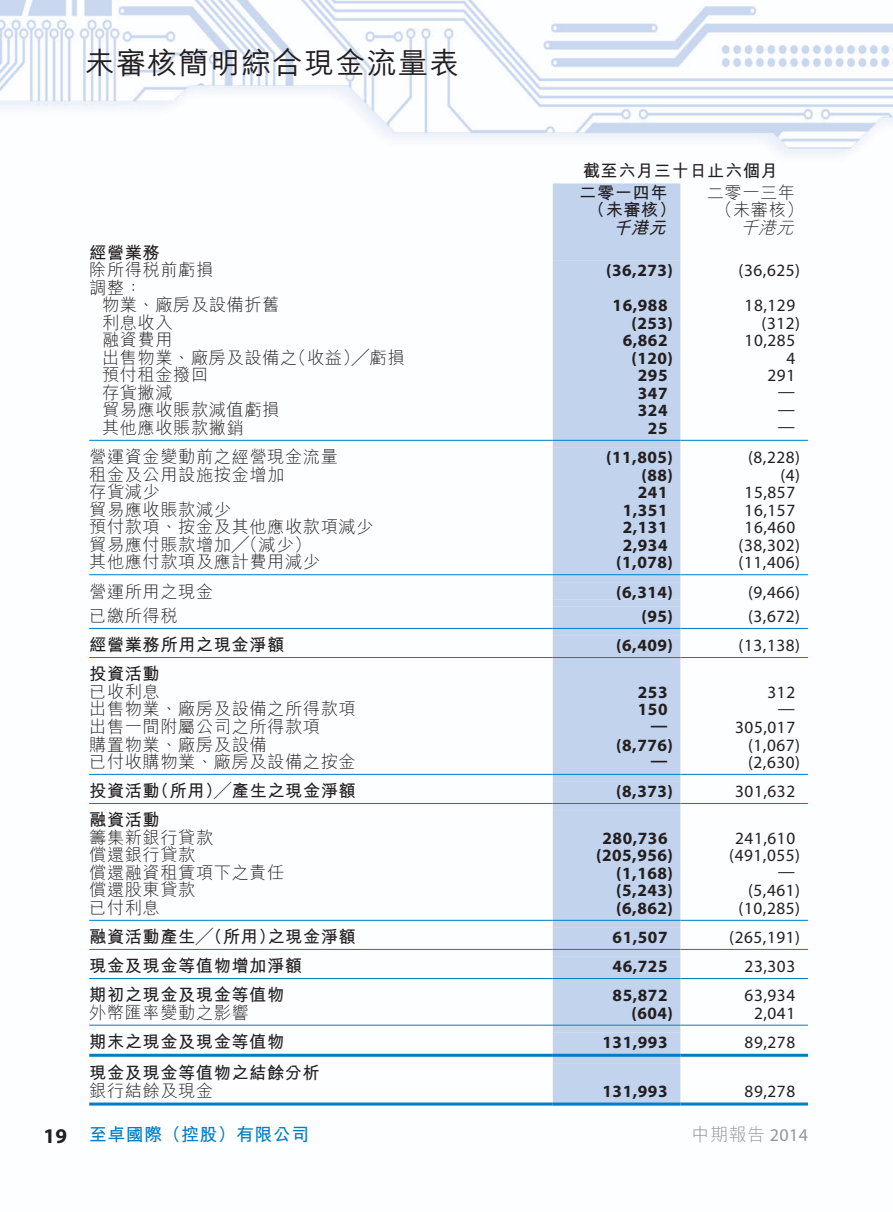
<style>
.page{position:relative;width:893px;height:1212px;background:#fff}
.page>*{position:absolute;margin:0;border:0;box-sizing:border-box;transform-origin:0 0}
.t1{font:30px "M Hei HK Medium E Ten B5 H";letter-spacing:.045em;color:#231f20}
.t2{font:18px "M Hei HK Bold E Ten B5 H";letter-spacing:.02em;color:#007dc3}
.t3{font:18px "M Hei HK Light E Ten B5 H";color:#939598}
.t4{font:17.25px/17.5px "M Hei HK Light E Ten B5 H";letter-spacing:.03em;color:#231f20}
.t5{font:17.25px "Myriad";letter-spacing:.03em;color:#231f20}
.t6{font:700 17.25px "Myriad";letter-spacing:.03em;color:#231f20}
.t7{font:17.25px/21.8px "M Hei HK Bold E Ten B5 H";letter-spacing:.03em;color:#231f20}
.t8{font:italic 17.25px "M Hei HK Bold E Ten B5 H";color:#231f20}
.t9{font:italic 17.25px "M Hei HK Light E Ten B5 H";color:#231f20}
.s1{font-family:"Myriad";font-weight:700;font-size:21px;color:#231f20}
.s2{font-family:"Myriad"}
</style>
<div class="page">
<img style="left:0;top:0;width:893px;height:1103px">
<div style="left:553px;top:183px;width:127px;height:78px;background:#c2d3ed"></div>
<div style="left:553px;top:261px;width:127px;height:842px;background:#c2d3ed"></div>
<hr style="left:89px;top:440px;width:464px;height:1px;background:#007dc3">
<hr style="left:553px;top:440px;width:127px;height:1px;background:#007dc3">
<hr style="left:680px;top:440px;width:128px;height:1px;background:#007dc3">
<hr style="left:89px;top:574px;width:464px;height:1px;background:#007dc3">
<hr style="left:553px;top:574px;width:127px;height:1px;background:#007dc3">
<hr style="left:680px;top:574px;width:128px;height:1px;background:#007dc3">
<hr style="left:89px;top:628px;width:464px;height:1px;background:#007dc3">
<hr style="left:553px;top:628px;width:127px;height:1px;background:#007dc3">
<hr style="left:680px;top:628px;width:128px;height:1px;background:#007dc3">
<hr style="left:89px;top:657px;width:464px;height:1px;background:#007dc3">
<hr style="left:553px;top:657px;width:127px;height:1px;background:#007dc3">
<hr style="left:680px;top:657px;width:128px;height:1px;background:#007dc3">
<hr style="left:89px;top:774px;width:464px;height:1px;background:#007dc3">
<hr style="left:553px;top:774px;width:127px;height:1px;background:#007dc3">
<hr style="left:680px;top:774px;width:128px;height:1px;background:#007dc3">
<hr style="left:89px;top:803px;width:464px;height:1px;background:#007dc3">
<hr style="left:553px;top:803px;width:127px;height:1px;background:#007dc3">
<hr style="left:680px;top:803px;width:128px;height:1px;background:#007dc3">
<hr style="left:89px;top:920px;width:464px;height:1px;background:#007dc3">
<hr style="left:553px;top:920px;width:127px;height:1px;background:#007dc3">
<hr style="left:680px;top:920px;width:128px;height:1px;background:#007dc3">
<hr style="left:89px;top:949px;width:464px;height:1px;background:#007dc3">
<hr style="left:553px;top:949px;width:127px;height:1px;background:#007dc3">
<hr style="left:680px;top:949px;width:128px;height:1px;background:#007dc3">
<hr style="left:89px;top:978px;width:464px;height:1px;background:#007dc3">
<hr style="left:553px;top:978px;width:127px;height:1px;background:#007dc3">
<hr style="left:680px;top:978px;width:128px;height:1px;background:#007dc3">
<hr style="left:89px;top:1025px;width:464px;height:1px;background:#007dc3">
<hr style="left:553px;top:1025px;width:127px;height:1px;background:#007dc3">
<hr style="left:680px;top:1025px;width:128px;height:1px;background:#007dc3">
<hr style="left:89px;top:1054px;width:464px;height:3px;background:#007dc3">
<hr style="left:553px;top:1054px;width:127px;height:3px;background:#007dc3">
<hr style="left:680px;top:1054px;width:128px;height:3px;background:#007dc3">
<hr style="left:89px;top:1103px;width:464px;height:3px;background:#007dc3">
<hr style="left:553px;top:1103px;width:127px;height:3px;background:#007dc3">
<hr style="left:680px;top:1103px;width:128px;height:3px;background:#007dc3">
<h1 class="t1" style="left:85px;top:51px;width:376px">未審核簡明綜合現金流量表</h1>
<p class="t7" style="left:579px;top:162px;width:200px">截至六月三十日止六個月二零一四年</p>
<p class="t4" style="left:707px;top:186px;width:90px">二零一三年</p>
<p class="t7" style="left:588px;top:201px;width:90px">（未審核）</p>
<p class="t4" style="left:715px;top:203px;width:90px">（未審核）</p>
<p class="t8" style="left:613px;top:221px;width:59px">千港元</p>
<p class="t9" style="left:740px;top:221px;width:59px">千港元</p>
<p class="t7" style="left:89px;top:243px;width:72px">經營業務</p>
<p class="t4" style="left:89px;top:263px;width:126px">除所得稅前虧損</p>
<p class="t6" style="left:606px;top:264px;width:68px">(36,273)</p>
<p class="t5" style="left:739px;top:264px;width:63px">(36,625)</p>
<p class="t4" style="left:102px;top:281px;width:179px;text-indent:-13px">調整：<br>物業、廠房及設備折舊</p>
<p class="t6" style="left:613px;top:299px;width:56px">16,988</p>
<p class="t5" style="left:745px;top:299px;width:52px">18,129</p>
<p class="t4" style="left:102px;top:316px;width:72px">利息收入</p>
<p class="t6" style="left:631px;top:316px;width:43px">(253)</p>
<p class="t5" style="left:761px;top:316px;width:40px">(312)</p>
<p class="t4" style="left:102px;top:333px;width:72px">融資費用</p>
<p class="t6" style="left:623px;top:334px;width:46px">6,862</p>
<p class="t5" style="left:745px;top:334px;width:52px">10,285</p>
<p class="t4" style="left:102px;top:351px;width:304px">出售物業、廠房及設備之（收益）╱虧損</p>
<p class="t6" style="left:631px;top:352px;width:43px">(120)</p>
<p class="t5" style="left:786px;top:352px;width:10px">4</p>
<p class="t4" style="left:102px;top:368px;width:108px">預付租金撥回</p>
<p class="t6" style="left:638px;top:369px;width:31px">295</p>
<p class="t5" style="left:767px;top:369px;width:29px">291</p>
<p class="t4" style="left:102px;top:386px;width:72px">存貨撇減</p>
<p class="t6" style="left:638px;top:387px;width:31px">347</p>
<p class="t5" style="left:778px;top:385px;width:19px">—</p>
<p class="t4" style="left:102px;top:404px;width:179px">貿易應收賬款減值虧損</p>
<p class="t6" style="left:638px;top:404px;width:31px">324</p>
<p class="t5" style="left:778px;top:402px;width:19px">—</p>
<p class="t4" style="left:102px;top:421px;width:143px">其他應收賬款撇銷</p>
<p class="t6" style="left:648px;top:422px;width:21px">25</p>
<p class="t5" style="left:778px;top:420px;width:19px">—</p>
<p class="t4" style="left:89px;top:450px;width:250px">營運資金變動前之經營現金流量</p>
<p class="t6" style="left:606px;top:451px;width:68px">(11,805)</p>
<p class="t5" style="left:748px;top:451px;width:54px">(8,228)</p>
<p class="t4" style="left:89px;top:468px;width:197px">租金及公用設施按金增加</p>
<p class="t6" style="left:641px;top:468px;width:33px">(88)</p>
<p class="t5" style="left:780px;top:468px;width:21px">(4)</p>
<p class="t4" style="left:89px;top:485px;width:72px">存貨減少</p>
<p class="t6" style="left:638px;top:486px;width:31px">241</p>
<p class="t5" style="left:745px;top:486px;width:52px">15,857</p>
<p class="t4" style="left:89px;top:503px;width:143px">貿易應收賬款減少</p>
<p class="t6" style="left:623px;top:504px;width:46px">1,351</p>
<p class="t5" style="left:745px;top:504px;width:52px">16,157</p>
<p class="t4" style="left:89px;top:520px;width:286px">預付款項、按金及其他應收款項減少</p>
<p class="t6" style="left:623px;top:521px;width:46px">2,131</p>
<p class="t5" style="left:745px;top:521px;width:52px">16,460</p>
<p class="t4" style="left:89px;top:538px;width:224px">貿易應付賬款增加╱（減少）</p>
<p class="t6" style="left:623px;top:539px;width:46px">2,934</p>
<p class="t5" style="left:739px;top:539px;width:63px">(38,302)</p>
<p class="t4" style="left:89px;top:555px;width:232px">其他應付款項及應計費用減少</p>
<p class="t6" style="left:616px;top:556px;width:58px">(1,078)</p>
<p class="t5" style="left:739px;top:556px;width:63px">(11,406)</p>
<p class="t4" style="left:89px;top:585px;width:126px">營運所用之現金</p>
<p class="t6" style="left:616px;top:585px;width:58px">(6,314)</p>
<p class="t5" style="left:748px;top:585px;width:54px">(9,466)</p>
<p class="t4" style="left:89px;top:609px;width:90px">已繳所得稅</p>
<p class="t6" style="left:641px;top:610px;width:33px">(95)</p>
<p class="t5" style="left:748px;top:610px;width:54px">(3,672)</p>
<p class="t7" style="left:89px;top:636px;width:196px">經營業務所用之現金淨額</p>
<p class="t6" style="left:616px;top:639px;width:58px">(6,409)</p>
<p class="t5" style="left:739px;top:639px;width:63px">(13,138)</p>
<p class="t7" style="left:89px;top:665px;width:72px">投資活動</p>
<p class="t4" style="left:89px;top:685px;width:72px">已收利息</p>
<p class="t6" style="left:638px;top:686px;width:31px">253</p>
<p class="t5" style="left:767px;top:686px;width:29px">312</p>
<p class="t4" style="left:89px;top:702px;width:268px">出售物業、廠房及設備之所得款項</p>
<p class="t6" style="left:638px;top:703px;width:31px">150</p>
<p class="t5" style="left:778px;top:701px;width:19px">—</p>
<p class="t4" style="left:89px;top:720px;width:232px">出售一間附屬公司之所得款項</p>
<p class="t6" style="left:650px;top:719px;width:19px">—</p>
<p class="t5" style="left:735px;top:721px;width:61px">305,017</p>
<p class="t4" style="left:89px;top:738px;width:179px">購置物業、廠房及設備</p>
<p class="t6" style="left:616px;top:738px;width:58px">(8,776)</p>
<p class="t5" style="left:748px;top:738px;width:54px">(1,067)</p>
<p class="t4" style="left:89px;top:755px;width:268px">已付收購物業、廠房及設備之按金</p>
<p class="t6" style="left:650px;top:754px;width:19px">—</p>
<p class="t5" style="left:748px;top:756px;width:54px">(2,630)</p>
<p class="t7" style="left:89px;top:782px;width:268px">投資活動（所用）╱產生之現金淨額</p>
<p class="t6" style="left:616px;top:785px;width:58px">(8,373)</p>
<p class="t5" style="left:735px;top:785px;width:61px">301,632</p>
<p class="t7" style="left:89px;top:811px;width:72px">融資活動</p>
<p class="t4" style="left:89px;top:831px;width:126px">籌集新銀行貸款</p>
<p class="t6" style="left:602px;top:832px;width:67px">280,736</p>
<p class="t5" style="left:735px;top:832px;width:61px">241,610</p>
<p class="t4" style="left:89px;top:848px;width:108px">償還銀行貸款</p>
<p class="t6" style="left:596px;top:849px;width:78px">(205,956)</p>
<p class="t5" style="left:729px;top:849px;width:72px">(491,055)</p>
<p class="t4" style="left:89px;top:866px;width:197px">償還融資租賃項下之責任</p>
<p class="t6" style="left:616px;top:867px;width:58px">(1,168)</p>
<p class="t5" style="left:778px;top:865px;width:19px">—</p>
<p class="t4" style="left:89px;top:884px;width:108px">償還股東貸款</p>
<p class="t6" style="left:616px;top:884px;width:58px">(5,243)</p>
<p class="t5" style="left:748px;top:884px;width:54px">(5,461)</p>
<p class="t4" style="left:89px;top:901px;width:72px">已付利息</p>
<p class="t6" style="left:616px;top:902px;width:58px">(6,862)</p>
<p class="t5" style="left:739px;top:902px;width:63px">(10,285)</p>
<p class="t7" style="left:89px;top:928px;width:268px">融資活動產生╱（所用）之現金淨額</p>
<p class="t6" style="left:613px;top:931px;width:56px">61,507</p>
<p class="t5" style="left:729px;top:931px;width:72px">(265,191)</p>
<p class="t7" style="left:89px;top:957px;width:214px">現金及現金等值物增加淨額</p>
<p class="t6" style="left:613px;top:960px;width:56px">46,725</p>
<p class="t5" style="left:745px;top:960px;width:52px">23,303</p>
<p class="t7" style="left:89px;top:986px;width:196px">期初之現金及現金等值物</p>
<p class="t6" style="left:613px;top:989px;width:56px">85,872</p>
<p class="t5" style="left:745px;top:989px;width:52px">63,934</p>
<p class="t4" style="left:89px;top:1006px;width:161px">外幣匯率變動之影響</p>
<p class="t6" style="left:631px;top:1007px;width:43px">(604)</p>
<p class="t5" style="left:754px;top:1007px;width:43px">2,041</p>
<p class="t7" style="left:89px;top:1033px;width:196px">期末之現金及現金等值物</p>
<p class="t6" style="left:602px;top:1036px;width:67px">131,993</p>
<p class="t5" style="left:745px;top:1036px;width:52px">89,278</p>
<p class="t7" style="left:89px;top:1064px;width:232px">現金及現金等值物之結餘分析</p>
<p class="t4" style="left:89px;top:1084px;width:126px">銀行結餘及現金</p>
<p class="t6" style="left:602px;top:1084px;width:67px">131,993</p>
<p class="t5" style="left:745px;top:1084px;width:52px">89,278</p>
<p class="t2" style="left:43px;top:1128px;width:267px"><span class="s1">19</span> 至卓國際（控股）有限公司</p>
<p class="t3" style="left:692px;top:1128px;width:118px">中期報告 <span class="s2">2014</span></p>
</div>
